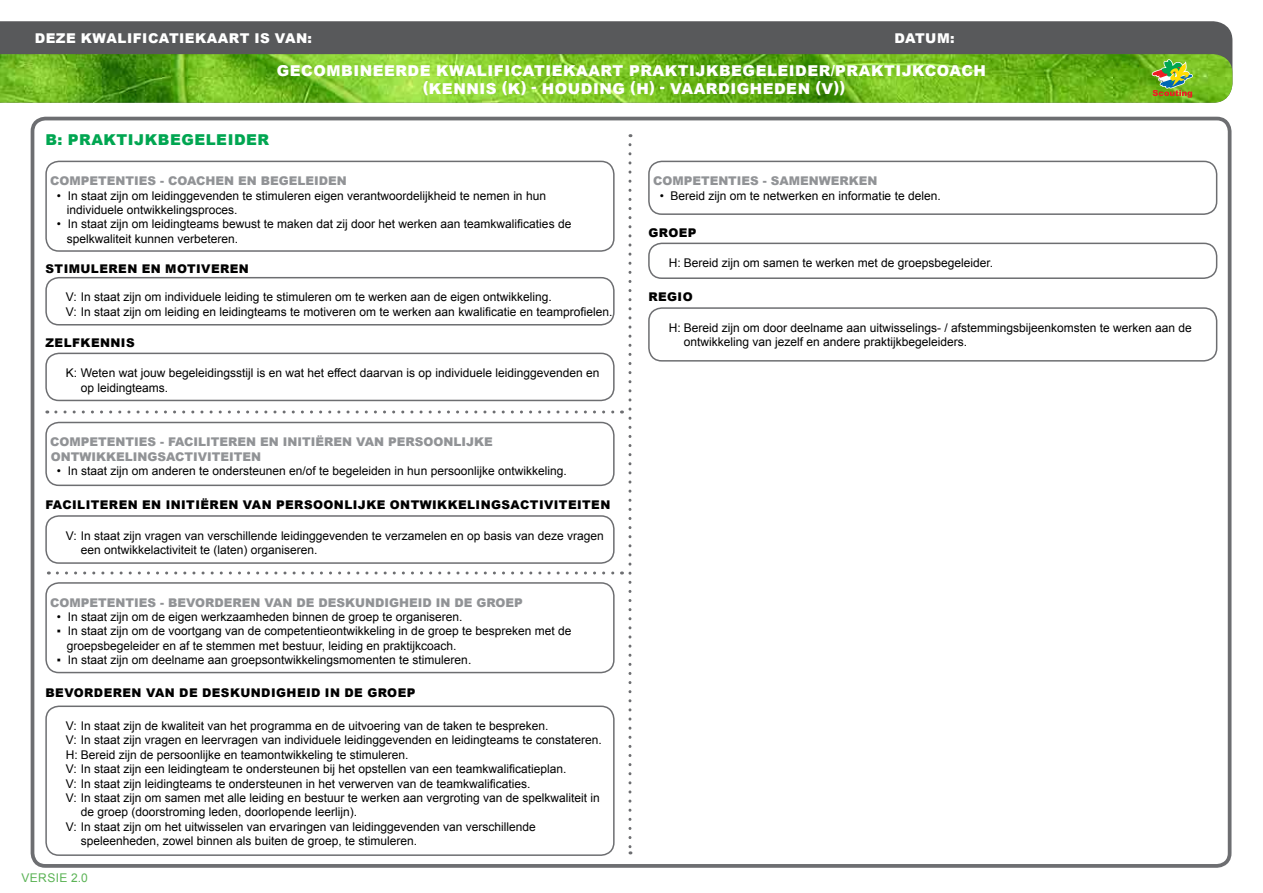
<style>
.page{position:relative;width:1263px;height:893px;background:#fff}
.page>*{position:absolute;margin:0;border:0;box-sizing:border-box;transform-origin:0 0}
.t1{font:900 15px "Arial";letter-spacing:.035em;color:#fff}
.t2{font:900 15px "Arial";color:#00a651}
.t3{font:900 13.5px "Arial";color:#fff}
.t4{font:12px/14.4px "Arial";color:#000}
.t5{font:900 12px/14.4px "Arial";color:#919396}
.t6{font:900 12px "Arial";letter-spacing:.035em;color:#000}
.t7{font:12px "Arial";color:#5bb355}
</style>
<div class="page">
<div style="left:0;top:21px;width:1232px;height:33px;background:#58595b"></div>
<img style="left:0;top:54px;width:1232px;height:49px">
<svg style="left:1152px;top:59px;width:41px;height:39px;background:#8aa844"></svg>
<div style="left:31px;top:117px;width:1200px;height:751px;border:4px solid #6d6e71;border-radius:13px"></div>
<div style="left:45px;top:161px;width:570px;height:91px;border:2px solid #6d6e71;border-radius:13px"></div>
<div style="left:45px;top:277px;width:570px;height:48px;border:2px solid #6d6e71;border-radius:13px"></div>
<div style="left:45px;top:353px;width:570px;height:48px;border:2px solid #6d6e71;border-radius:13px"></div>
<svg style="left:56px;top:410px;width:566px;height:3px"></svg>
<div style="left:45px;top:422px;width:570px;height:64px;border:2px solid #6d6e71;border-radius:13px"></div>
<div style="left:45px;top:515px;width:570px;height:49px;border:2px solid #6d6e71;border-radius:13px"></div>
<svg style="left:57px;top:571px;width:565px;height:3px"></svg>
<div style="left:45px;top:582px;width:570px;height:91px;border:2px solid #6d6e71;border-radius:13px"></div>
<div style="left:45px;top:705px;width:570px;height:151px;border:2px solid #6d6e71;border-radius:13px"></div>
<svg style="left:628px;top:145px;width:3px;height:709px"></svg>
<div style="left:648px;top:161px;width:569px;height:54px;border:2px solid #6d6e71;border-radius:13px"></div>
<div style="left:648px;top:243px;width:569px;height:36px;border:2px solid #6d6e71;border-radius:13px"></div>
<div style="left:648px;top:307px;width:569px;height:55px;border:2px solid #6d6e71;border-radius:13px"></div>
<p class="t3" style="left:35px;top:28px;width:57px">DEZE KWALIFICATIEKAART</p>
<p class="t3" style="left:254px;top:28px;width:32px">IS VAN</p>
<p class="t3" style="left:308px;top:28px;width:6px">:</p>
<p class="t3" style="left:895px;top:28px;width:23px">DATUM</p>
<p class="t3" style="left:950px;top:28px;width:6px">:</p>
<p class="t1" style="left:277px;top:60px;width:26px">GECOMBINEERDE</p>
<p class="t1" style="left:436px;top:60px;width:140px">KWALIFICATIEKAART</p>
<p class="t1" style="left:629px;top:60px;width:13px">PRAKTIJKBEGELEIDER</p>
<p class="t1" style="left:831px;top:60px;width:17px">/PRAKTIJKCOACH</p>
<p class="t1" style="left:423px;top:78px;width:31px">(KENNIS</p>
<p class="t1" style="left:502px;top:78px;width:66px">(K) - HOUDING</p>
<p class="t1" style="left:630px;top:78px;width:64px">(H) - VAARDIGHEDEN</p>
<p class="t1" style="left:815px;top:76px;width:31px">(V))</p>
<p class="t2" style="left:46px;top:129px;width:35px">B: PRAKTIJKBEGELEIDER</p>
<p class="t5" style="left:50px;top:173px;width:298px">COMPETENTIES - COACHEN EN BEGELEIDEN</p>
<p class="t4" style="left:67px;top:188px;width:481px;text-indent:-10px">• In staat zijn om leidinggevenden te stimuleren eigen verantwoordelijkheid te nemen in hun individuele ontwikkelingsproces.</p>
<p class="t4" style="left:67px;top:217px;width:506px;text-indent:-10px">• In staat zijn om leidingteams bewust te maken dat zij door het werken aan teamkwalificaties de spelkwaliteit kunnen verbeteren.</p>
<p class="t6" style="left:46px;top:260px;width:205px">STIMULEREN EN MOTIVEREN</p>
<p class="t4" style="left:66px;top:290px;width:548px">V: In staat zijn om individuele leiding te stimuleren om te werken aan de eigen ontwikkeling.<br>V: In staat zijn om leiding en leidingteams te motiveren om te werken aan kwalificatie en teamprofielen.</p>
<p class="t6" style="left:46px;top:334px;width:19px">ZELFKENNIS</p>
<p class="t4" style="left:81px;top:366px;width:520px;text-indent:-15px">K: Weten wat jouw begeleidingsstijl is en wat het effect daarvan is op individuele leidinggevenden en op leidingteams.</p>
<p class="t5" style="left:50px;top:434px;width:444px">COMPETENTIES - FACILITEREN EN INITIËREN VAN PERSOONLIJKE<br>ONTWIKKELINGSACTIVITEITEN</p>
<p class="t4" style="left:57px;top:464px;width:511px">• In staat zijn om anderen te ondersteunen en/of te begeleiden in hun persoonlijke ontwikkeling.</p>
<p class="t6" style="left:46px;top:496px;width:10px">FACILITEREN</p>
<p class="t6" style="left:142px;top:496px;width:33px">EN INITIËREN</p>
<p class="t6" style="left:243px;top:496px;width:11px">VAN</p>
<p class="t6" style="left:276px;top:496px;width:10px">PERSOONLIJKE</p>
<p class="t6" style="left:390px;top:496px;width:10px">ONTWIKKELINGSACTIVITEITEN</p>
<p class="t4" style="left:81px;top:528px;width:524px;text-indent:-15px">V: In staat zijn vragen van verschillende leidinggevenden te verzamelen en op basis van deze vragen een ontwikkelactiviteit te (laten) organiseren.</p>
<p class="t5" style="left:50px;top:595px;width:474px">COMPETENTIES - BEVORDEREN VAN DE DESKUNDIGHEID IN DE GROEP</p>
<p class="t4" style="left:57px;top:610px;width:407px">• In staat zijn om de eigen werkzaamheden binnen de groep te organiseren.</p>
<p class="t4" style="left:67px;top:624px;width:506px;text-indent:-10px">▪ In staat zijn om de voortgang van de competentieontwikkeling in de groep te bespreken met de groepsbegeleider en af te stemmen met bestuur, leiding en praktijkcoach.</p>
<p class="t4" style="left:57px;top:653px;width:416px">▪ In staat zijn om deelname aan groepsontwikkelingsmomenten te stimuleren.</p>
<p class="t6" style="left:46px;top:684px;width:21px">BEVORDEREN</p>
<p class="t6" style="left:146px;top:684px;width:11px">VAN</p>
<p class="t6" style="left:179px;top:684px;width:33px">DE DESKUNDIGHEID</p>
<p class="t6" style="left:325px;top:684px;width:53px">INDEGROEP</p>
<p class="t4" style="left:66px;top:718px;width:484px">V: In staat zijn de kwaliteit van het programma en de uitvoering van de taken te bespreken.</p>
<p class="t4" style="left:66px;top:733px;width:537px">V: In staat zijn vragen en leervragen van individuele leidinggevenden en leidingteams te constateren.</p>
<p class="t4" style="left:66px;top:747px;width:344px">H: Bereid zijn de persoonlijke en teamontwikkeling te stimuleren.</p>
<p class="t4" style="left:66px;top:762px;width:502px">V: In staat zijn een leidingteam te ondersteunen bij het opstellen van een teamkwalificatieplan.</p>
<p class="t4" style="left:66px;top:776px;width:466px">V: In staat zijn leidingteams te ondersteunen in het verwerven van de teamkwalificaties.</p>
<p class="t4" style="left:66px;top:790px;width:535px">V: In staat zijn om samen met alle leiding en bestuur te werken aan vergroting van de spelkwaliteit in</p>
<p class="t4" style="left:81px;top:805px;width:278px">de groep (doorstroming leden, doorlopende leerlijn).</p>
<p class="t4" style="left:66px;top:819px;width:471px">V: In staat zijn om het uitwisselen van ervaringen van leidinggevenden van verschillende</p>
<p class="t4" style="left:81px;top:834px;width:338px">speleenheden, zowel binnen als buiten de groep, te stimuleren.</p>
<p class="t7" style="left:21px;top:870px;width:68px">versi e 2.0</p>
<p class="t5" style="left:653px;top:173px;width:226px">COMPETENTIES - SAMENWERKEN</p>
<p class="t4" style="left:660px;top:188px;width:282px">• Bereid zijn om te netwerken en informatie te delen.</p>
<p class="t6" style="left:648px;top:224px;width:11px">GROEP</p>
<p class="t4" style="left:669px;top:256px;width:326px">H: Bereid zijn om samen te werken met de groepsbegeleider.</p>
<p class="t6" style="left:648px;top:288px;width:10px">REGIO</p>
<p class="t4" style="left:684px;top:320px;width:510px;text-indent:-15px">H: Bereid zijn om door deelname aan uitwisselings- / afstemmingsbijeenkomsten te werken aan de ontwikkeling van jezelf en andere praktijkbegeleiders.</p>
</div>
